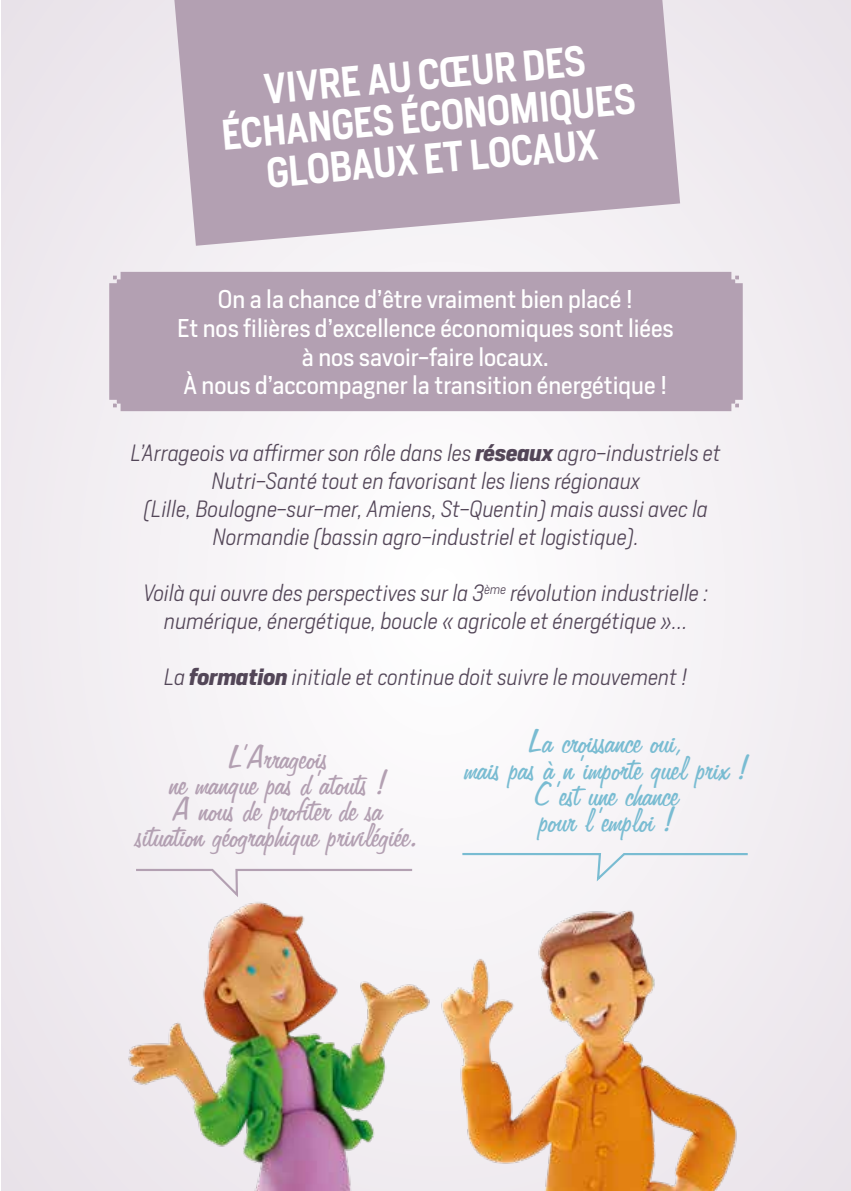
<style>
.page{position:relative;width:851px;height:1191px;background:#fff}
.page>*{position:absolute;margin:0;border:0;box-sizing:border-box;transform-origin:0 0}
.t1{font:600 40px/42px "Heron Sans";color:#fff;text-align:center;scale:.9 1}
.t2{font:37.8px "Freehand 575 BT Regular B";color:#b3a0b2}
.t3{font:37.8px "Freehand 575 BT Regular B";color:#79bcd2}
.t4{font:24px/28.8px "Heron Sans";color:#fff;text-align:center}
.t5{font:italic 300 22px/28px "Heron Sans";color:#534658;text-align:center}
.s1{font-weight:700}
</style>
<div class="page">
<div style="left:2px;top:0;width:848px;height:1191px;background:#f3eff3"></div>
<img style="left:128px;top:902px;width:302px;height:289px">
<img style="left:441px;top:910px;width:296px;height:281px">
<svg style="left:136px;top:868px;width:276px;height:29px"></svg>
<svg style="left:462px;top:853px;width:286px;height:28px"></svg>
<svg style="left:174px;top:0;width:506px;height:246px;background:#baa9b9"></svg>
<div style="left:109px;top:272px;width:633px;height:139px;background:#b3a0b2"></div>
<h1 class="t1" style="left:216px;top:72px;width:463px;rotate:-5deg">VIVRE AU CŒUR DES<br>ÉCHANGES ÉCONOMIQUES<br>GLOBAUX ET LOCAUX</h1>
<p class="t4" style="left:177px;top:284px;width:498px">On a la chance d’être vraiment bien placé !<br>Et nos filières d’excellence économiques sont liées à nos savoir-faire locaux.<br>À nous d’accompagner la transition énergétique !</p>
<p class="t5" style="left:131px;top:439px;width:591px">L’Arrageois va affirmer son rôle dans les <span class="s1">réseaux</span> agro-industriels et Nutri-Santé tout en favorisant les liens régionaux<br>(Lille, Boulogne-sur-mer, Amiens, St-Quentin) mais aussi avec la Normandie (bassin agro-industriel et logistique).</p>
<p class="t5" style="left:143px;top:579px;width:566px">Voilà qui ouvre des perspectives sur la 3<sup>ème</sup> révolution industrielle : numérique, énergétique, boucle « agricole et énergétique »…</p>
<p class="t5" style="left:164px;top:663px;width:525px">La <span class="s1">formation</span> initiale et continue doit suivre le mouvement !</p>
<h2 class="t2" style="left:229px;top:737px;width:102px">L’Arrageois</h2>
<h2 class="t2" style="left:170px;top:763px;width:218px">ne manque pas d’atouts !</h2>
<h2 class="t2" style="left:174px;top:789px;width:211px">A nous de profiter de sa</h2>
<h2 class="t2" style="left:137px;top:816px;width:284px">situation géographique privilégiée.</h2>
<h2 class="t3" style="left:528px;top:722px;width:159px">La croissance oui,</h2>
<h2 class="t3" style="left:466px;top:748px;width:284px">mais pas à n’importe quel prix !</h2>
<h2 class="t3" style="left:534px;top:774px;width:146px">C’est une chance</h2>
<h2 class="t3" style="left:540px;top:800px;width:135px">pour l’emploi !</h2>
</div>
